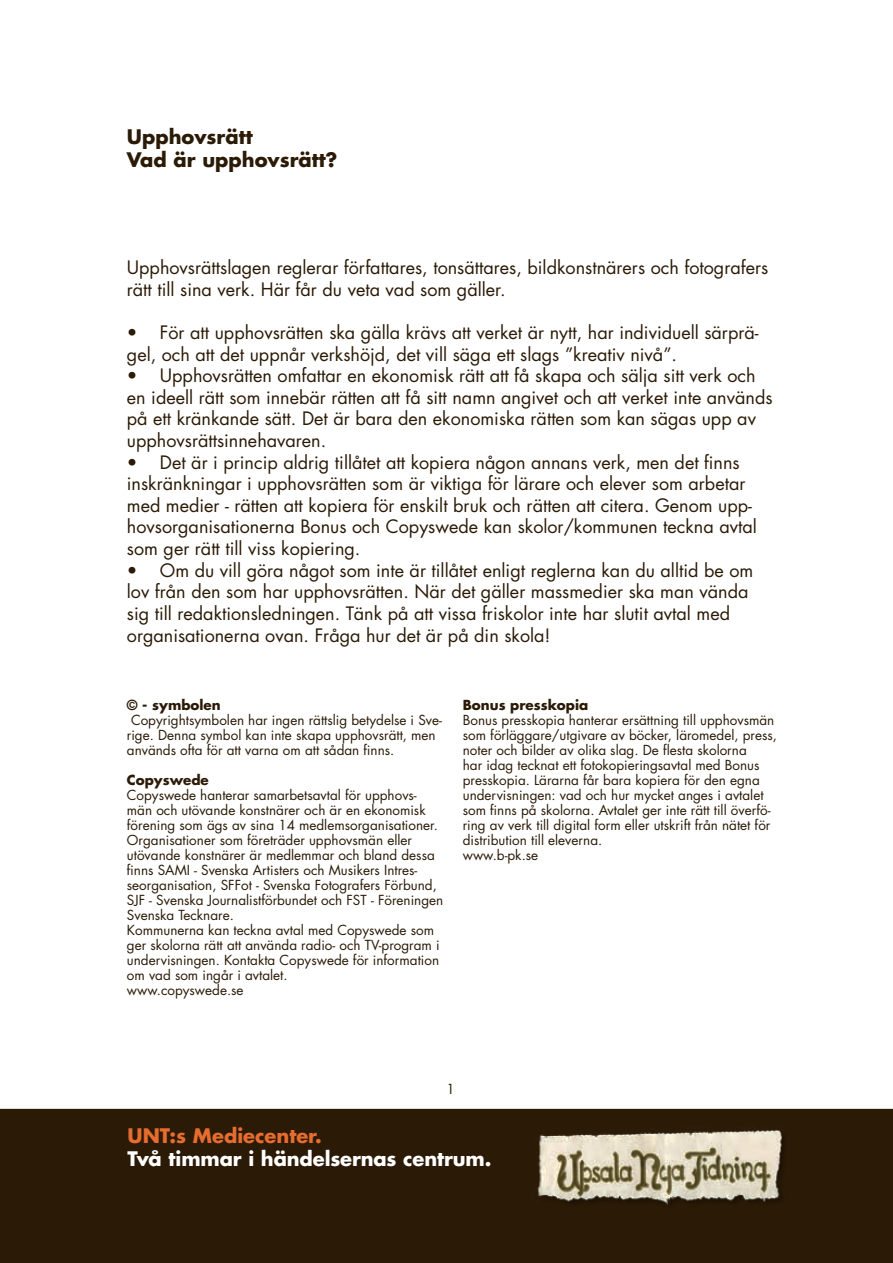
<style>
.page{position:relative;width:893px;height:1263px;background:#fff}
.page>*{position:absolute;margin:0;border:0;box-sizing:border-box;transform-origin:0 0}
.t1{font:700 19.5px "Futura Std";letter-spacing:-.005em;color:#fff}
.t2{font:700 19.5px/23.4px "Futura Std";color:#2a1a06}
.t3{font:700 19.5px "Futura Std";color:#e66c30}
.t4{font:18px/21.6px "Futura Std";color:#2a1a06}
.t5{font:13.5px/15px "Futura Std";color:#2a1a06}
.t6{font:700 13.5px "Futura Std";color:#2a1a06}
</style>
<div class="page">
<div style="left:1px;top:1109px;width:891px;height:153px;background:#2a1a06"></div>
<div style="left:0;top:1109px;width:893px;height:154px;border:2px solid #2a1a06"></div>
<img style="left:537px;top:1129px;width:246px;height:76px">
<h1 class="t2" style="left:127px;top:124px;width:212px">Upphovsrätt<br>Vad är upphovsrätt?</h1>
<h2 class="t4" style="left:127px;top:257px;width:643px">Upphovsrättslagen reglerar författares, tonsättares, bildkonstnärers och fotografers rätt till sina verk. Här får du veta vad som gäller.</h2>
<h2 class="t4" style="left:127px;top:322px;width:633px">• För att upphovsrätten ska gälla krävs att verket är nytt, har individuell särprä&shy;gel, och att det uppnår verkshöjd, det vill säga ett slags ”kreativ nivå”.</h2>
<p class="t4" style="left:127px;top:365px;width:647px">• Upphovsrätten omfattar en ekonomisk rätt att få skapa och sälja sitt verk och en ideell rätt som innebär rätten att få sitt namn angivet och att verket inte används på ett kränkande sätt. Det är bara den ekonomiska rätten som kan sägas upp av upphovsrättsinnehavaren.</p>
<p class="t4" style="left:127px;top:451px;width:631px">• Det är i princip aldrig tillåtet att kopiera någon annans verk, men det finns inskränkningar i upphovsrätten som är viktiga för lärare och elever som arbetar med medier - rätten att kopiera för enskilt bruk och rätten att citera. Genom upp&shy;hovsorganisationerna Bonus och Copyswede kan skolor/kommunen teckna avtal som ger rätt till viss kopiering.</p>
<p class="t4" style="left:127px;top:559px;width:628px">• Om du vill göra något som inte är tillåtet enligt reglerna kan du alltid be om lov från den som har upphovsrätten. När det gäller massmedier ska man vända sig till redaktionsledningen. Tänk på att vissa friskolor inte har slutit avtal med organisationerna ovan. Fråga hur det är på din skola!</p>
<p class="t6" style="left:127px;top:696px;width:95px">© - symbolen</p>
<p class="t5" style="left:127px;top:713px;width:317px;text-indent:4px">Copyrightsymbolen har ingen rättslig betydelse i Sve&shy;rige. Denna symbol kan inte skapa upphovsrätt, men används ofta för att varna om att sådan finns.</p>
<p class="t6" style="left:127px;top:771px;width:83px">Copyswede</p>
<p class="t5" style="left:127px;top:788px;width:318px">Copyswede hanterar samarbetsavtal för upphovs&shy;män och utövande konstnärer och är en ekonomisk förening som ägs av sina 14 medlemsorganisationer.<br>Organisationer som företräder upphovsmän eller utövande konstnärer är medlemmar och bland dessa finns SAMI - Svenska Artisters och Musikers Intres&shy;seorganisation, SFFot - Svenska Fotografers Förbund, SJF - Svenska Journalistförbundet och FST - Föreningen Svenska Tecknare.<br>Kommunerna kan teckna avtal med Copyswede som ger skolorna rätt att använda radio- och TV-program i undervisningen. Kontakta Copyswede för information om vad som ingår i avtalet.<br>www.copyswede.se</p>
<p class="t6" style="left:463px;top:696px;width:127px">Bonus presskopia</p>
<p class="t5" style="left:463px;top:713px;width:316px">Bonus presskopia hanterar ersättning till upphovsmän som förläggare/utgivare av böcker, läromedel, press, noter och bilder av olika slag. De flesta skolorna<br>har idag tecknat ett fotokopieringsavtal med Bonus presskopia. Lärarna får bara kopiera för den egna undervisningen: vad och hur mycket anges i avtalet som finns på skolorna. Avtalet ger inte rätt till överfö&shy;ring av verk till digital form eller utskrift från nätet för distribution till eleverna.<br>www.b-pk.se</p>
<p class="t5" style="left:446px;top:1082px;width:10px">1</p>
<h1 class="t3" style="left:128px;top:1122px;width:196px">UNT:s Mediecenter.</h1>
<h1 class="t1" style="left:128px;top:1145px;width:365px">Två timmar i händelsernas centrum.</h1>
</div>
